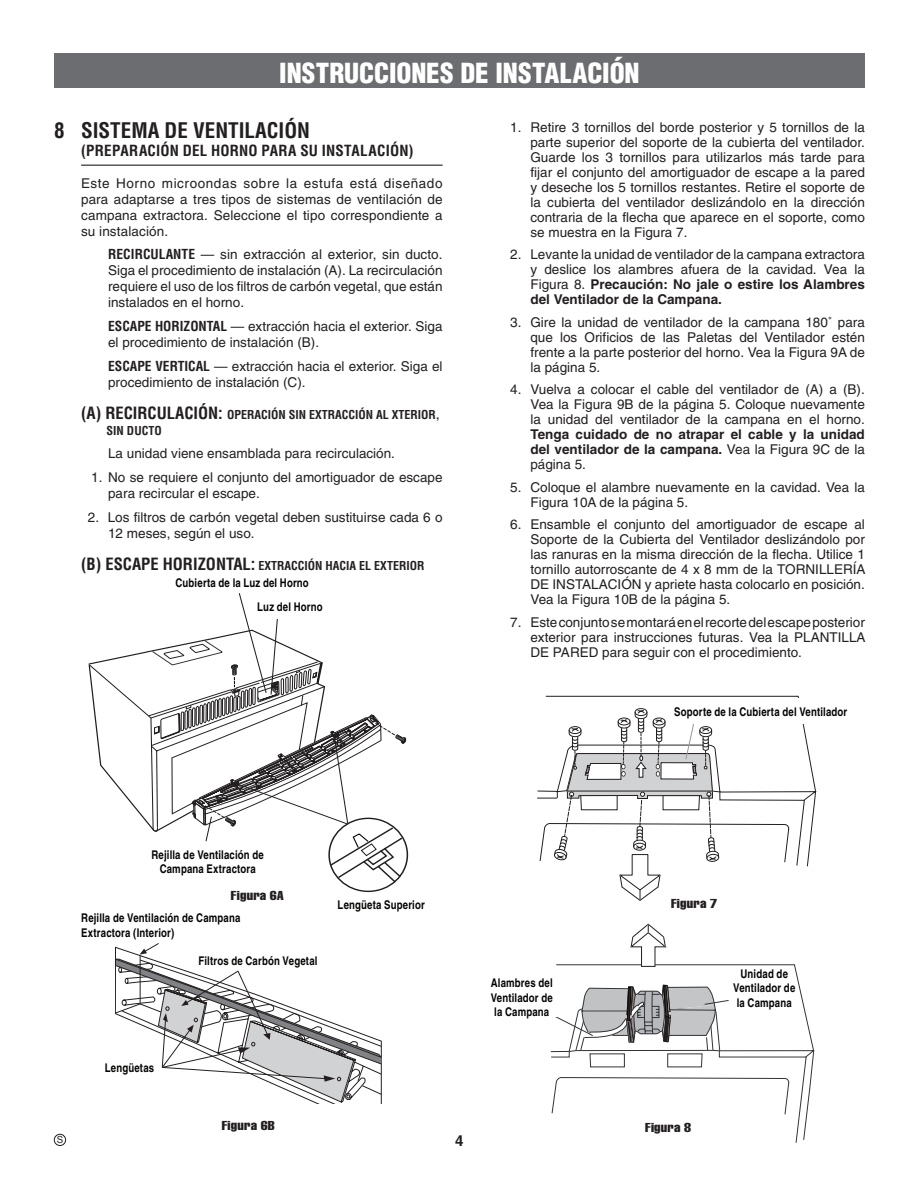
<style>
.page{position:relative;width:919px;height:1188px;background:#fff}
.page>*{position:absolute;margin:0;border:0;box-sizing:border-box;transform-origin:0 0}
.t1{font:900 condensed 27px "Helvetica";letter-spacing:-.005em;color:#fff}
.t2{font:700 condensed 21px "Helvetica";color:#231f20}
.t3{font:700 condensed 15px "Helvetica";letter-spacing:.015em;color:#231f20}
.t4{font:700 15px "Helvetica";color:#231f20}
.t5{font:13.5px/15px "Helvetica";color:#231f20;text-align:justify}
.t6{font:700 13.5px/15px "Helvetica";color:#231f20;text-align:justify}
.t7{font:extra-condensed 12.75px "Helvetica";letter-spacing:.02em;color:#231f20;scale:1.18 1}
.t8{font:700 12px/14.4px "Helvetica";letter-spacing:.015em;color:#040503;text-align:center;scale:.8 1}
.t9{font:700 condensed 12px/16.5px "Helvetica";color:#231f20}
.t10{font:9.75px "Arial";color:#231f20}
.s1{font-weight:700;font-stretch:condensed}
.s2{font-size:16.5px}
.s3{font-weight:700}
.s4{font-weight:400}
</style>
<div class="page">
<div style="left:54px;top:1134px;width:12px;height:12px;border:1px solid #231f20;border-radius:50%"></div>
<div style="left:54px;top:54px;width:810px;height:34px;background:#6c6d70"></div>
<svg style="left:550px;top:924px;width:264px;height:219px"></svg>
<svg style="left:88px;top:593px;width:318px;height:291px"></svg>
<hr style="left:81px;top:165px;width:361px;height:1px;background:#231f20">
<svg style="left:115px;top:943px;width:266px;height:160px"></svg>
<div style="left:534px;top:1003px;width:23px;height:14px;background:#fff"></div>
<svg style="left:545px;top:696px;width:254px;height:2px"></svg>
<svg style="left:537px;top:708px;width:279px;height:193px"></svg>
<div style="left:715px;top:698px;width:110px;height:26px;background:#fff"></div>
<h1 class="t1" style="left:279px;top:63px;width:362px">INSTRUCCIONES DE INSTALACIÓN</h1>
<h2 class="t2" style="left:54px;top:122px;width:257px">8 SISTEMA DE VENTILACIÓN</h2>
<p class="t3" style="left:81px;top:144px;width:334px">(PREPARACIÓN DEL HORNO PARA SU INSTALACIÓN)</p>
<p class="t5" style="left:81px;top:176px;width:363px;line-height:16.2px">Este Horno microondas sobre la estufa está diseñado para adaptarse a tres tipos de sistemas de ventilación de campana extractora. Seleccione el tipo correspondiente a su instalación.</p>
<p class="t5" style="left:108px;top:247px;width:336px;line-height:16.2px"><span class="s1">RECIRCULANTE</span> — sin extracción al exterior, sin ducto.<br>Siga el procedimiento de instalación (A). La recirculación requiere el uso de los filtros de carbón vegetal, que están instalados en el horno.</p>
<p class="t5" style="left:108px;top:320px;width:336px;line-height:16.2px"><span class="s1">ESCAPE HORIZONTAL</span> — extracción hacia el exterior. Siga el procedimiento de instalación (B).</p>
<p class="t5" style="left:108px;top:359px;width:336px;line-height:16.2px"><span class="s1">ESCAPE VERTICAL</span> — extracción hacia el exterior. Siga el procedimiento de instalación (C).</p>
<p class="t9" style="left:107px;top:407px;width:334px;text-indent:-25px"><span class="s2">(A) RECIRCULACIÓN:</span> OPERACIÓN SIN EXTRACCIÓN AL XTERIOR,<br>SIN DUCTO</p>
<p class="t5" style="left:108px;top:447px;width:288px">La unidad viene ensamblada para recirculación.</p>
<p class="t5" style="left:108px;top:470px;width:336px;line-height:16.2px;text-indent:-17px">1. No se requiere el conjunto del amortiguador de escape para recircular el escape.</p>
<p class="t5" style="left:108px;top:510px;width:336px;line-height:16.2px;text-indent:-20px">2. Los filtros de carbón vegetal deben sustituirse cada 6 o<br>12 meses, según el uso.</p>
<p class="t9" style="left:81px;top:558px;width:344px"><span class="s2">(B) ESCAPE HORIZONTAL:</span> EXTRACCIÓN HACIA EL EXTERIOR</p>
<p class="t8" style="left:175px;top:576px;width:168px">Cubierta de la Luz del Horno</p>
<p class="t8" style="left:257px;top:601px;width:83px">Luz del Horno</p>
<p class="t5" style="left:530px;top:121px;width:336px;text-indent:-20px">1. Retire 3 tornillos del borde posterior y 5 tornillos de la parte superior del soporte de la cubierta del ventilador.<br>Guarde los 3 tornillos para utilizarlos más tarde para fijar el conjunto del amortiguador de escape a la pared y deseche los 5 tornillos restantes. Retire el soporte de la cubierta del ventilador deslizándolo en la dirección contraria de la flecha que aparece en el soporte, como se muestra en la Figura 7.</p>
<p class="t5" style="left:530px;top:248px;width:336px;text-indent:-20px">2. Levante la unidad de ventilador de la campana extractora y deslice los alambres afuera de la cavidad. Vea la Figura 8. <span class="s3">Precaución: No jale o estire los Alambres del Ventilador de la Campana.</span></p>
<p class="t5" style="left:530px;top:316px;width:336px;text-indent:-20px">3. Gire la unidad de ventilador de la campana 180˚ para que los Orificios de las Paletas del Ventilador estén frente a la parte posterior del horno. Vea la Figura 9A de la página 5.</p>
<p class="t5" style="left:530px;top:383px;width:336px;text-indent:-20px">4. Vuelva a colocar el cable del ventilador de (A) a (B).<br>Vea la Figura 9B de la página 5. Coloque nuevamente la unidad del ventilador de la campana en el horno.</p>
<p class="t6" style="left:530px;top:428px;width:336px">Tenga cuidado de no atrapar el cable y la unidad del ventilador de la campana. <span class="s4">Vea la Figura 9C de la página 5.</span></p>
<p class="t5" style="left:530px;top:481px;width:336px;text-indent:-20px">5. Coloque el alambre nuevamente en la cavidad. Vea la<br>Figura 10A de la página 5.</p>
<p class="t5" style="left:530px;top:518px;width:336px;text-indent:-20px">6. Ensamble el conjunto del amortiguador de escape al Soporte de la Cubierta del Ventilador deslizándolo por las ranuras en la misma dirección de la flecha. Utilice 1 tornillo autorroscante de 4 x 8 mm de la TORNILLERÍA DE INSTALACIÓN y apriete hasta colocarlo en posición.<br>Vea la Figura 10B de la página 5.</p>
<p class="t5" style="left:530px;top:616px;width:336px;text-indent:-20px">7. Este conjunto se montará en el recorte del escape posterior exterior para instrucciones futuras. Vea la PLANTILLA DE PARED para seguir con el procedimiento.</p>
<p class="t8" style="left:674px;top:706px;width:218px">Soporte de la Cubierta del Ventilador</p>
<p class="t8" style="left:151px;top:849px;width:142px">Rejilla de Ventilación de<br>Campana Extractora</p>
<p class="t7" style="left:231px;top:891px;width:46px">Figura 6A</p>
<p class="t8" style="left:81px;top:912px;width:200px;text-align:left">Rejilla de Ventilación de Campana<br>Extractora (Interior)</p>
<p class="t8" style="left:198px;top:955px;width:150px">Filtros de Carbón Vegetal</p>
<p class="t8" style="left:337px;top:899px;width:110px">Lengüeta Superior</p>
<p class="t10" style="left:57px;top:1135px;width:8px">S</p>
<p class="t8" style="left:105px;top:1062px;width:63px">Lengüetas</p>
<p class="t7" style="left:222px;top:1121px;width:46px">Figura 6B</p>
<p class="t8" style="left:490px;top:977px;width:79px;text-align:justify">Alambres del Ventilador de la Campana</p>
<p class="t4" style="left:455px;top:1135px;width:10px">4</p>
<p class="t7" style="left:670px;top:899px;width:40px">Figura 7</p>
<p class="t8" style="left:732px;top:968px;width:79px">Unidad de<br>Ventilador de la Campana</p>
<p class="t7" style="left:645px;top:1123px;width:40px">Figura 8</p>
</div>
